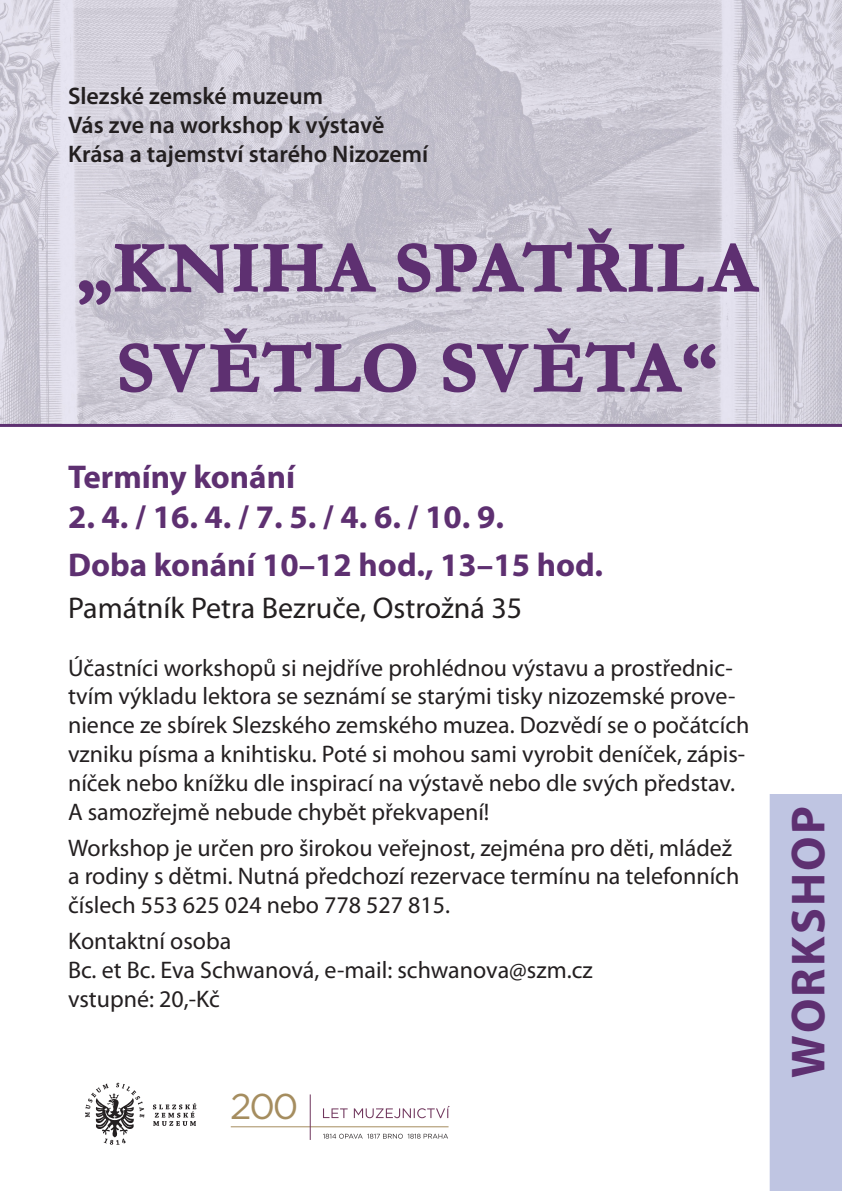
<style>
.page{position:relative;width:842px;height:1191px;background:#fff}
.page>*{position:absolute;margin:0;border:0;box-sizing:border-box;transform-origin:0 0}
.t1{font:700 72px/100px "Garamond";letter-spacing:.025em;color:#5e3071;text-align:center}
.t2{font:700 48px "Myriad Pro";letter-spacing:.045em;color:#5e3071}
.t3{font:35.8px "Gotham";color:#a58d5f}
.t4{font:700 33px "Myriad Pro";color:#5e3071}
.t5{font:30px "Myriad Pro";color:#231f20}
.t6{font:24px/28.8px "Myriad Pro";color:#231f20}
.t7{font:600 24px "Myriad Pro";color:#231f20}
</style>
<div class="page">
<img style="left:0;top:0;width:842px;height:424px">
<svg style="left:323px;top:1105px;width:127px;height:13px"></svg>
<svg style="left:323px;top:1133px;width:125px;height:5px"></svg>
<hr style="left:231px;top:1126px;width:218px;height:1px;background:#a58d5f">
<hr style="left:310px;top:1094px;width:1px;height:46px;background:#70365d">
<svg style="left:85px;top:1082px;width:59px;height:62px"></svg>
<svg style="left:153px;top:1103px;width:43px;height:22px"></svg>
<div style="left:770px;top:794px;width:72px;height:397px;background:#bfc5e2"></div>
<hr style="left:0;top:424px;width:842px;height:3px;background:#5e3071">
<svg style="left:78px;top:163px;width:682px;height:264px;background:#c4bece"></svg>
<p class="t7" style="left:68px;top:81px;width:256px">Slezské zemské muzeum</p>
<p class="t7" style="left:68px;top:110px;width:318px">Vás zve na workshop k výstavě</p>
<p class="t7" style="left:68px;top:139px;width:362px">Krása a tajemství starého Nizozemí</p>
<p class="t1" style="left:77px;top:218px;width:681px">„K NIHA SPATŘIL A<br>SV ĚTLO SV ĚTA“</p>
<p class="t4" style="left:68px;top:455px;width:229px">Termíny konání</p>
<p class="t4" style="left:68px;top:495px;width:437px">2. 4. / 16. 4. / 7. 5. / 4. 6. / 10. 9.</p>
<p class="t4" style="left:68px;top:543px;width:537px">Doba konání 10–12 hod., 13–15 hod.</p>
<p class="t5" style="left:68px;top:589px;width:456px">Památník Petra Bezruče, Ostrožná 35</p>
<p class="t6" style="left:68px;top:652px;width:683px">Účastníci workshopů si nejdříve prohlédnou výstavu a prostřednic&shy;tvím výkladu lektora se seznámí se starými tisky nizozemské prove&shy;nience ze sbírek Slezského zemského muzea. Dozvědí se o počátcích vzniku písma a knihtisku. Poté si mohou sami vyrobit deníček, zápis&shy;níček nebo knížku dle inspirací na výstavě nebo dle svých představ.<br>A samozřejmě nebude chybět překvapení!</p>
<p class="t6" style="left:68px;top:832px;width:673px">Workshop je určen pro širokou veřejnost, zejména pro děti, mládež a rodiny s dětmi. Nutná předchozí rezervace termínu na telefonních číslech 553 625 024 nebo 778 527 815.</p>
<p class="t6" style="left:68px;top:926px;width:165px">Kontaktní osoba</p>
<p class="t6" style="left:68px;top:955px;width:526px">Bc. et Bc. Eva Schwanová, e-mail: schwanova@szm.cz</p>
<p class="t6" style="left:68px;top:984px;width:153px">vstupné: 20,-Kč</p>
<p class="t3" style="left:230px;top:1083px;width:70px">200</p>
<p class="t2" style="left:777px;top:1077px;width:273px;rotate:-90deg">WORKSHOP</p>
</div>
